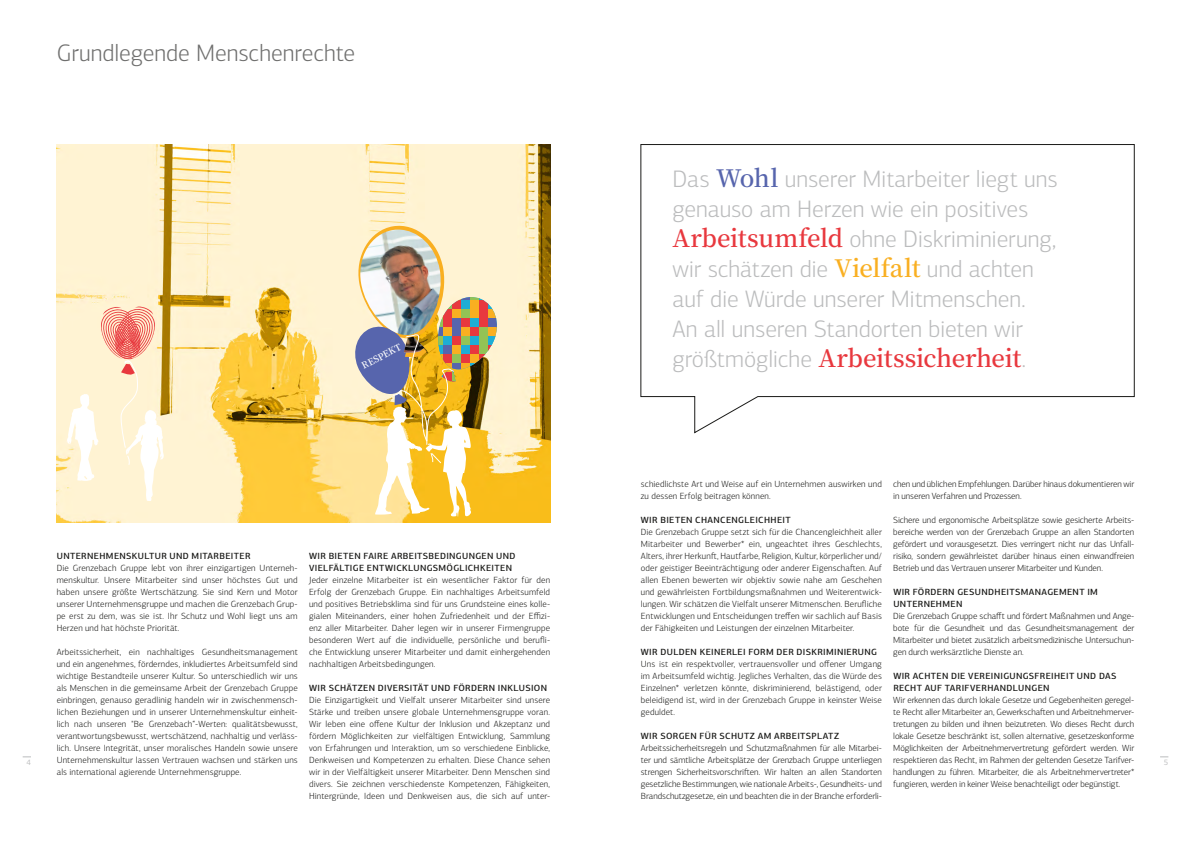
<style>
.page{position:relative;width:1191px;height:842px;background:#fff}
.page>*{position:absolute;margin:0;border:0;box-sizing:border-box;transform-origin:0 0}
.HEAD_Boxen{font:300 24px/30px "PF Centro Sans Pro";letter-spacing:-.005em;color:#bbbcbd}
.HEAD_Boxen-2{font:300 24px "PF Centro Sans Pro";color:#6f6f6e}
.Fliesstext{font:300 9px/12px "PF Centro Sans Pro";letter-spacing:.005em;color:#1a1a18;text-align:justify}
.Fliessstext_Zwischen{font:500 9px/12px "PF Centro Sans Pro";letter-spacing:.04em;color:#1a1a18}
.Fliesstext-2{font:500 9px "PF Centro Sans Pro";letter-spacing:.04em;color:#1a1a18}
.Fliesstext_medium{font:600 9px "Noto Serif JP";color:#fff}
.t1{font:8px "PF Centro Sans Pro";color:#bbbcbd}
.s1{font-family:"Noto Serif JP";font-weight:600;color:#5765ad}
.s2{font-family:"Noto Serif JP";font-weight:600;color:#e8383e}
.s3{font-family:"Noto Serif JP";font-weight:600;color:#f9af21}
</style>
<div class="page">
<img style="left:57px;top:145px;width:493px;height:378px">
<svg style="left:351px;top:222px;width:150px;height:295px;background:#d9c089"></svg>
<svg style="left:67px;top:307px;width:97px;height:194px;background:#fce6cc"></svg>
<svg style="left:640px;top:144px;width:494px;height:289px"></svg>
<p class="HEAD_Boxen-2" style="left:57px;top:39px;width:300px">Grundlegende Menschenrechte</p>
<p class="Fliesstext_medium" style="left:360px;top:362px;width:45px;rotate:-28deg">RESPEKT</p>
<p class="HEAD_Boxen" style="left:672px;top:164px;width:387px">Das <span class="s1">Wohl</span> unserer Mitarbeiter liegt uns genauso am Herzen wie ein positives <span class="s2">Arbeitsumfeld</span> ohne Diskriminierung, wir schätzen die <span class="s3">Vielfalt</span> und achten auf die Würde unserer Mitmenschen.<br>An all unseren Standorten bieten wir größtmögliche <span class="s2">Arbeitssicherheit</span>.</p>
<p class="Fliesstext" style="left:641px;top:478px;width:242px">schiedlichste Art und Weise auf ein Unternehmen auswirken und zu dessen Erfolg beitragen können.</p>
<p class="Fliessstext_Zwischen" style="left:641px;top:513px;width:151px">WIR BIETEN CHANCENGLEICHHEIT</p>
<p class="Fliesstext" style="left:641px;top:526px;width:242px">Die Grenzebach Gruppe setzt sich für die Chancengleichheit aller Mitarbeiter und Bewerber* ein, ungeachtet ihres Geschlechts, Alters, ihrer Herkunft, Hautfarbe, Religion, Kultur, körperlicher und/ oder geistiger Beeinträchtigung oder anderer Eigenschaften. Auf allen Ebenen bewerten wir objektiv sowie nahe am Geschehen und gewährleisten Fortbildungsmaßnahmen und Weiterentwick&shy;lungen. Wir schätzen die Vielfalt unserer Mitmenschen. Berufliche Entwicklungen und Entscheidungen treffen wir sachlich auf Basis der Fähigkeiten und Leistungen der einzelnen Mitarbeiter.</p>
<p class="Fliessstext_Zwischen" style="left:641px;top:645px;width:238px">WIR DULDEN KEINERLEI FORM DER DISKRIMINIERUNG</p>
<p class="Fliesstext" style="left:641px;top:658px;width:242px">Uns ist ein respektvoller, vertrauensvoller und offener Umgang im Arbeitsumfeld wichtig. Jegliches Verhalten, das die Würde des Einzelnen* verletzen könnte, diskriminierend, belästigend, oder beleidigend ist, wird in der Grenzebach Gruppe in keinster Weise geduldet.</p>
<p class="Fliesstext-2" style="left:641px;top:730px;width:200px">WIR SORGEN FÜR SCHUTZ AM ARBEITSPLATZ</p>
<p class="Fliesstext" style="left:641px;top:742px;width:242px">Arbeitssicherheitsregeln und Schutzmaßnahmen für alle Mitarbei&shy;ter und sämtliche Arbeitsplätze der Grenzbach Gruppe unterliegen strengen Sicherheitsvorschriften. Wir halten an allen Standorten gesetzliche Bestimmungen, wie nationale Arbeits-, Gesundheits- und Brandschutzgesetze, ein und beachten die in der Branche erforderli-</p>
<p class="Fliesstext" style="left:893px;top:478px;width:242px">chen und üblichen Empfehlungen. Darüber hinaus dokumentieren wir in unseren Verfahren und Prozessen.</p>
<p class="Fliesstext" style="left:893px;top:514px;width:242px">Sichere und ergonomische Arbeitsplätze sowie gesicherte Arbeits&shy;bereiche werden von der Grenzebach Gruppe an allen Standorten gefördert und vorausgesetzt. Dies verringert nicht nur das Unfall&shy;risiko, sondern gewährleistet darüber hinaus einen einwandfreien Betrieb und das Vertrauen unserer Mitarbeiter und Kunden.</p>
<p class="Fliessstext_Zwischen" style="left:893px;top:585px;width:206px">WIR FÖRDERN GESUNDHEITSMANAGEMENT IM<br>UNTERNEHMEN</p>
<p class="Fliesstext" style="left:893px;top:610px;width:242px">Die Grenzebach Gruppe schafft und fördert Maßnahmen und Ange&shy;bote für die Gesundheit und das Gesundheitsmanagement der Mitarbeiter und bietet zusätzlich arbeitsmedizinische Untersuchun&shy;gen durch werksärztliche Dienste an.</p>
<p class="Fliessstext_Zwischen" style="left:893px;top:669px;width:225px">WIR ACHTEN DIE VEREINIGUNGSFREIHEIT UND DAS<br>RECHT AUF TARIFVERHANDLUNGEN</p>
<p class="Fliesstext" style="left:893px;top:694px;width:242px">Wir erkennen das durch lokale Gesetze und Gegebenheiten geregel&shy;te Recht aller Mitarbeiter an, Gewerkschaften und Arbeitnehmerver&shy;tretungen zu bilden und ihnen beizutreten. Wo dieses Recht durch lokale Gesetze beschränkt ist, sollen alternative, gesetzeskonforme Möglichkeiten der Arbeitnehmervertretung gefördert werden. Wir respektieren das Recht, im Rahmen der geltenden Gesetze Tarifver&shy;handlungen zu führen. Mitarbeiter, die als Arbeitnehmervertreter* fungieren, werden in keiner Weise benachteiligt oder begünstigt.</p>
<p class="Fliessstext_Zwischen" style="left:57px;top:549px;width:195px">UNTERNEHMENSKULTUR UND MITARBEITER</p>
<p class="Fliesstext" style="left:57px;top:562px;width:242px">Die Grenzebach Gruppe lebt von ihrer einzigartigen Unterneh&shy;menskultur. Unsere Mitarbeiter sind unser höchstes Gut und haben unsere größte Wertschätzung. Sie sind Kern und Motor unserer Unternehmensgruppe und machen die Grenzebach Grup&shy;pe erst zu dem, was sie ist. Ihr Schutz und Wohl liegt uns am Herzen und hat höchste Priorität.</p>
<p class="Fliesstext" style="left:57px;top:646px;width:242px">Arbeitssicherheit, ein nachhaltiges Gesundheitsmanagement und ein angenehmes, förderndes, inkludiertes Arbeitsumfeld sind wichtige Bestandteile unserer Kultur. So unterschiedlich wir uns als Menschen in die gemeinsame Arbeit der Grenzebach Gruppe einbringen, genauso geradlinig handeln wir in zwischenmensch&shy;lichen Beziehungen und in unserer Unternehmenskultur einheit&shy;lich nach unseren "Be Grenzebach“-Werten: qualitätsbewusst, verantwortungsbewusst, wertschätzend, nachhaltig und verläss&shy;lich. Unsere Integrität, unser moralisches Handeln sowie unsere Unternehmenskultur lassen Vertrauen wachsen und stärken uns als international agierende Unternehmensgruppe.</p>
<p class="Fliessstext_Zwischen" style="left:309px;top:549px;width:208px">WIR BIETEN FAIRE ARBEITSBEDINGUNGEN UND<br>VIELFÄLTIGE ENTWICKLUNGSMÖGLICHKEITEN</p>
<p class="Fliesstext" style="left:309px;top:574px;width:242px">Jeder einzelne Mitarbeiter ist ein wesentlicher Faktor für den Erfolg der Grenzebach Gruppe. Ein nachhaltiges Arbeitsumfeld und positives Betriebsklima sind für uns Grundsteine eines kolle&shy;gialen Miteinanders, einer hohen Zufriedenheit und der Effizi&shy;enz aller Mitarbeiter. Daher legen wir in unserer Firmengruppe besonderen Wert auf die individuelle, persönliche und berufli&shy;che Entwicklung unserer Mitarbeiter und damit einhergehenden nachhaltigen Arbeitsbedingungen.</p>
<p class="Fliessstext_Zwischen" style="left:309px;top:681px;width:239px">WIR SCHÄTZEN DIVERSITÄT UND FÖRDERN INKLUSION</p>
<p class="Fliesstext" style="left:309px;top:694px;width:242px">Die Einzigartigkeit und Vielfalt unserer Mitarbeiter sind unsere Stärke und treiben unsere globale Unternehmensgruppe voran.<br>Wir leben eine offene Kultur der Inklusion und Akzeptanz und fördern Möglichkeiten zur vielfältigen Entwicklung, Sammlung von Erfahrungen und Interaktion, um so verschiedene Einblicke, Denkweisen und Kompetenzen zu erhalten. Diese Chance sehen wir in der Vielfältigkeit unserer Mitarbeiter. Denn Menschen sind divers. Sie zeichnen verschiedenste Kompetenzen, Fähigkeiten, Hintergründe, Ideen und Denkweisen aus, die sich auf unter-</p>
<p class="t1" style="left:27px;top:757px;width:6px">4</p>
<p class="t1" style="left:1163px;top:757px;width:6px">5</p>
</div>
